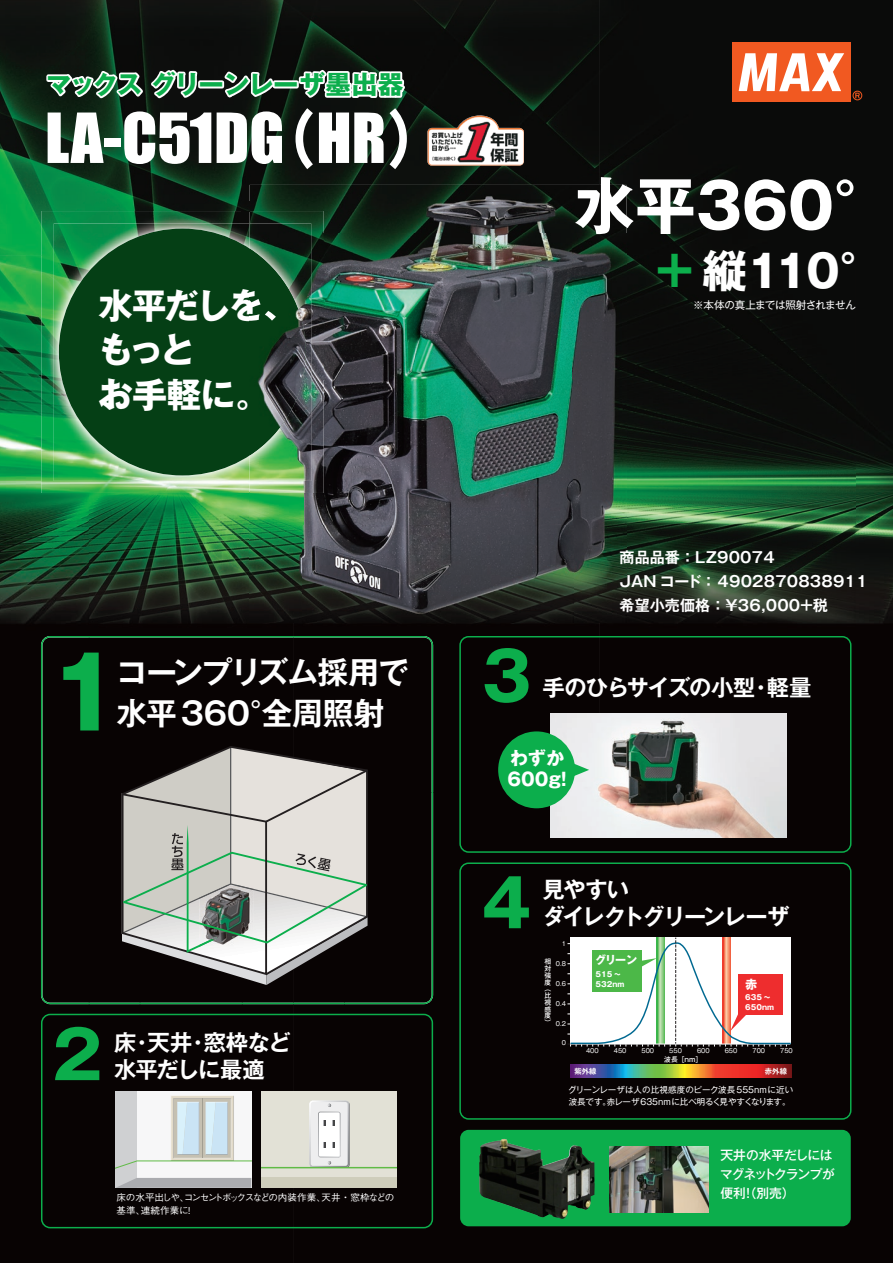
<style>
.page{position:relative;width:893px;height:1263px;background:#fff}
.page>*{position:absolute;margin:0;border:0;box-sizing:border-box;transform-origin:0 0}
.t1{font:700 98.85px "Gothic MB101 Pro";color:#0cae4c}
.t2{font:700 65.85px "Gothic MB101 Pro";color:#0cae4c}
.t3{font:63.75px "Impact";color:#fff}
.t4{font:700 61.5px "Gothic MB101 Pro";letter-spacing:-.01em;color:#fff}
.t5{font:700 44.7px "Gothic MB101 Pro";color:#fff}
.t6{font:700 35.1px/44.7px "Gothic MB101 Pro";letter-spacing:-.07em;color:#fff}
.t7{font:700 30.9px/40.3px "Gothic MB101 Pro De";letter-spacing:-.025em;color:#fff}
.t8{font:700 25.5px "Gothic MB101 Pro";letter-spacing:-.03em;color:#0cae4c}
.t9{font:700 22.35px "Gothic MB101 Pro De";letter-spacing:-.05em;color:#fff}
.t10{font:700 22.35px/27.6px "Gothic MB101 Pro De";letter-spacing:-.03em;color:#fff}
.t11{font:700 22.35px "Gothic MB101 Pro De";letter-spacing:-.08em;color:#fff}
.t12{font:700 18px/21.3px "Gothic MB101 Pro";color:#fff}
.t13{font:700 15px/24px "Gothic MB101 Pro De";letter-spacing:.01em;color:#fff}
.t14{font:500 12.75px/19.2px "Gothic MB101 Pro";letter-spacing:-.04em;color:#fff}
.t15{font:700 12.3px "Gothic MB101 Pro";color:#fff}
.t16{font:700 11.1px "Gothic MB101 Pro";color:#fff}
.t17{font:10.5px "Gothic MB101 Pro";letter-spacing:-.02em;color:#fff}
.t18{font:500 9.6px/13.2px "Gothic BBB Pro";letter-spacing:-.075em;color:#fff}
.t19{font:8.55px/12.1px "Gothic MB101 Pro";color:#fff}
.t20{font:700 7.35px/9.8px "Gothic MB101 Pro";color:#fff}
.t21{font:700 7.35px "Gothic MB101 Pro De";color:#fff}
.t22{font:500 6.75px/6.8px "Gothic MB101 Pro";color:#fff;text-align:justify}
.t23{font:6.15px "Gothic MB101 Pro";color:#fff}
.s1{font-family:"Gothic MB101 Pro";font-weight:700}
.s2{color:#0cae4c}
</style>
<div class="page">
<img style="left:0;top:0;width:242px;height:255px">
<img style="left:242px;top:0;width:357px;height:201px">
<div style="left:599px;top:0;width:256px;height:255px;background:#0a0b0a"></div>
<img style="left:855px;top:0;width:38px;height:1263px">
<svg style="left:242px;top:201px;width:8px;height:10px"></svg>
<img style="left:0;top:255px;width:89px;height:1008px">
<img style="left:626px;top:255px;width:229px;height:269px">
<img style="left:89px;top:493px;width:204px;height:143px">
<img style="left:600px;top:524px;width:255px;height:268px">
<div style="left:293px;top:623px;width:307px;height:169px;background:#080303"></div>
<div style="left:89px;top:1004px;width:51px;height:259px;background:#080303"></div>
<div style="left:345px;top:792px;width:510px;height:471px;background:#080303"></div>
<div style="left:140px;top:1004px;width:102px;height:259px;background:#080303"></div>
<div style="left:294px;top:1004px;width:51px;height:259px;background:#080303"></div>
<div style="left:242px;top:1004px;width:52px;height:259px;background:#080303"></div>
<div style="left:116px;top:1091px;width:135px;height:97px;background:#f7f7f8"></div>
<div style="left:116px;top:1091px;width:21px;height:97px;background:#cfd0d2"></div>
<svg style="left:116px;top:1178px;width:135px;height:10px"></svg>
<svg style="left:116px;top:1095px;width:135px;height:74px"></svg>
<div style="left:261px;top:1091px;width:136px;height:97px;background:#e2e1d6"></div>
<div style="left:261px;top:1178px;width:136px;height:10px;background:#cecdbb"></div>
<div style="left:310px;top:1101px;width:40px;height:67px;background:#959595;border-radius:4px"></div>
<svg style="left:309px;top:1100px;width:40px;height:67px;background:#e7e7e8"></svg>
<hr style="left:261px;top:1167px;width:136px;height:1px;background:#60bb46">
<img style="left:41px;top:211px;width:283px;height:282px">
<img style="left:54px;top:223px;width:257px;height:258px">
<div style="left:59px;top:229px;width:247px;height:246px;background:#053f15;border-radius:50%"></div>
<div style="left:460px;top:1130px;width:391px;height:96px;background:#0cae4c;border-radius:9px"></div>
<div style="left:459px;top:862px;width:392px;height:258px;border:2px solid #0cae4c;border-radius:9px"></div>
<div style="left:41px;top:1014px;width:392px;height:214px;border:2px solid #0cae4c;border-radius:9px"></div>
<div style="left:41px;top:636px;width:392px;height:368px;background:#080303"></div>
<div style="left:459px;top:636px;width:392px;height:217px;border:2px solid #0cae4c;border-radius:9px"></div>
<img style="left:479px;top:1139px;width:116px;height:80px">
<img style="left:610px;top:1146px;width:99px;height:66px">
<img style="left:551px;top:713px;width:235px;height:124px">
<img style="left:250px;top:185px;width:376px;height:49px">
<img style="left:324px;top:233px;width:249px;height:146px">
<img style="left:573px;top:233px;width:53px;height:390px">
<img style="left:303px;top:379px;width:270px;height:244px">
<img style="left:250px;top:493px;width:53px;height:130px">
<img style="left:250px;top:248px;width:56px;height:208px">
<img style="left:250px;top:289px;width:26px;height:32px">
<img style="left:427px;top:115px;width:97px;height:51px">
<div style="left:498px;top:731px;width:77px;height:77px;background:#0cae4c;border-radius:50%"></div>
<svg style="left:573px;top:760px;width:16px;height:20px"></svg>
<svg style="left:44px;top:67px;width:156px;height:34px"></svg>
<div style="left:198px;top:80px;width:26px;height:9px;border:4px solid #fff"></div>
<svg style="left:221px;top:69px;width:56px;height:31px"></svg>
<div style="left:273px;top:80px;width:26px;height:9px;border:4px solid #fff"></div>
<svg style="left:297px;top:67px;width:113px;height:34px"></svg>
<div style="left:732px;top:43px;width:118px;height:59px;background:#f15921"></div>
<svg style="left:739px;top:53px;width:105px;height:38px"></svg>
<svg style="left:855px;top:93px;width:5px;height:5px"></svg>
<div style="left:853px;top:91px;width:9px;height:9px;border:1px solid #f15921;border-radius:50%"></div>
<svg style="left:570px;top:1065px;width:221px;height:12px;background:#9b6d57"></svg>
<svg style="left:567px;top:936px;width:225px;height:110px"></svg>
<svg style="left:118px;top:744px;width:252px;height:241px;background:#a0a29c"></svg>
<h3 class="t8" style="left:46px;top:63px;width:358px">マックス グリーンレーザ墨出器</h3>
<h3 class="t3" style="left:45px;top:88px;width:406px">LA-C51DG<span class="s1">（</span>HR<span class="s1">）</span></h3>
<h3 class="t6" style="left:98px;top:279px;width:202px">水平だしを、もっと<br>お手軽に。</h3>
<h1 class="t1" style="left:48px;top:611px;width:77px">1</h1>
<h3 class="t7" style="left:117px;top:649px;width:294px">コーンプリズム採用で水平360°全周照射</h3>
<h2 class="t2" style="left:52px;top:1000px;width:52px">2</h2>
<h3 class="t10" style="left:114px;top:1026px;width:178px">床・天井・窓枠など水平だしに最適</h3>
<p class="t18" style="left:117px;top:1190px;width:279px">床の水平出しや、コンセントボックスなどの内装作業、天井・窓枠などの基準、連続作業に！</p>
<h3 class="t4" style="left:574px;top:155px;width:323px">水平360°</h3>
<h3 class="t5" style="left:657px;top:233px;width:229px"><span class="s2">+</span> 縦110°</h3>
<p class="t17" style="left:693px;top:296px;width:164px">※本体の真上までは照射されません</p>
<h2 class="t2" style="left:482px;top:622px;width:52px">3</h2>
<h3 class="t13" style="left:619px;top:543px;width:249px">商品品番：LZ90074<br>JAN コード： 4902870838911希望小売価格：¥36,000＋税</h3>
<h3 class="t9" style="left:542px;top:668px;width:271px">手のひらサイズの小型・軽量</h3>
<h3 class="t12" style="left:508px;top:745px;width:67px">わずか<br>600ｇ！</h3>
<h2 class="t2" style="left:482px;top:848px;width:52px">4</h2>
<h3 class="t9" style="left:542px;top:870px;width:88px">見やすい</h3>
<h3 class="t11" style="left:542px;top:898px;width:249px">ダイレクトグリーンレーザ</h3>
<p class="t23" style="left:562px;top:938px;width:6px">1</p>
<p class="t22" style="left:544px;top:957px;width:8px">相対強度（比視感度）</p>
<p class="t23" style="left:556px;top:958px;width:12px">0.8</p>
<p class="t23" style="left:556px;top:978px;width:12px">0.6</p>
<p class="t23" style="left:556px;top:998px;width:12px">0.4</p>
<p class="t23" style="left:556px;top:1018px;width:12px">0.2</p>
<p class="t23" style="left:562px;top:1037px;width:6px">0</p>
<p class="t16" style="left:595px;top:951px;width:43px">グリーン</p>
<p class="t20" style="left:596px;top:968px;width:30px">515 ～<br>532nm</p>
<h3 class="t15" style="left:745px;top:974px;width:14px">赤</h3>
<p class="t20" style="left:745px;top:992px;width:30px">635 ～<br>650nm</p>
<p class="t23" style="left:586px;top:1046px;width:14px">400</p>
<p class="t23" style="left:614px;top:1046px;width:14px">450</p>
<p class="t23" style="left:641px;top:1046px;width:14px">500</p>
<p class="t23" style="left:669px;top:1046px;width:14px">550</p>
<p class="t23" style="left:697px;top:1046px;width:14px">600</p>
<p class="t23" style="left:725px;top:1046px;width:14px">650</p>
<p class="t23" style="left:752px;top:1046px;width:14px">700</p>
<p class="t23" style="left:780px;top:1046px;width:14px">750</p>
<p class="t22" style="left:664px;top:1055px;width:40px">波長［nm］</p>
<p class="t21" style="left:574px;top:1065px;width:24px">紫外線</p>
<p class="t21" style="left:765px;top:1065px;width:24px">赤外線</p>
<p class="t19" style="left:568px;top:1082px;width:227px">グリーンレーザは人の比視感度のピーク波長555nmに近い波長です。赤レーザ635nmに比べ明るく見やすくなります。</p>
<h3 class="t14" style="left:720px;top:1144px;width:116px">天井の水平だしにはマグネットクランプが便利！（別売）</h3>
</div>
